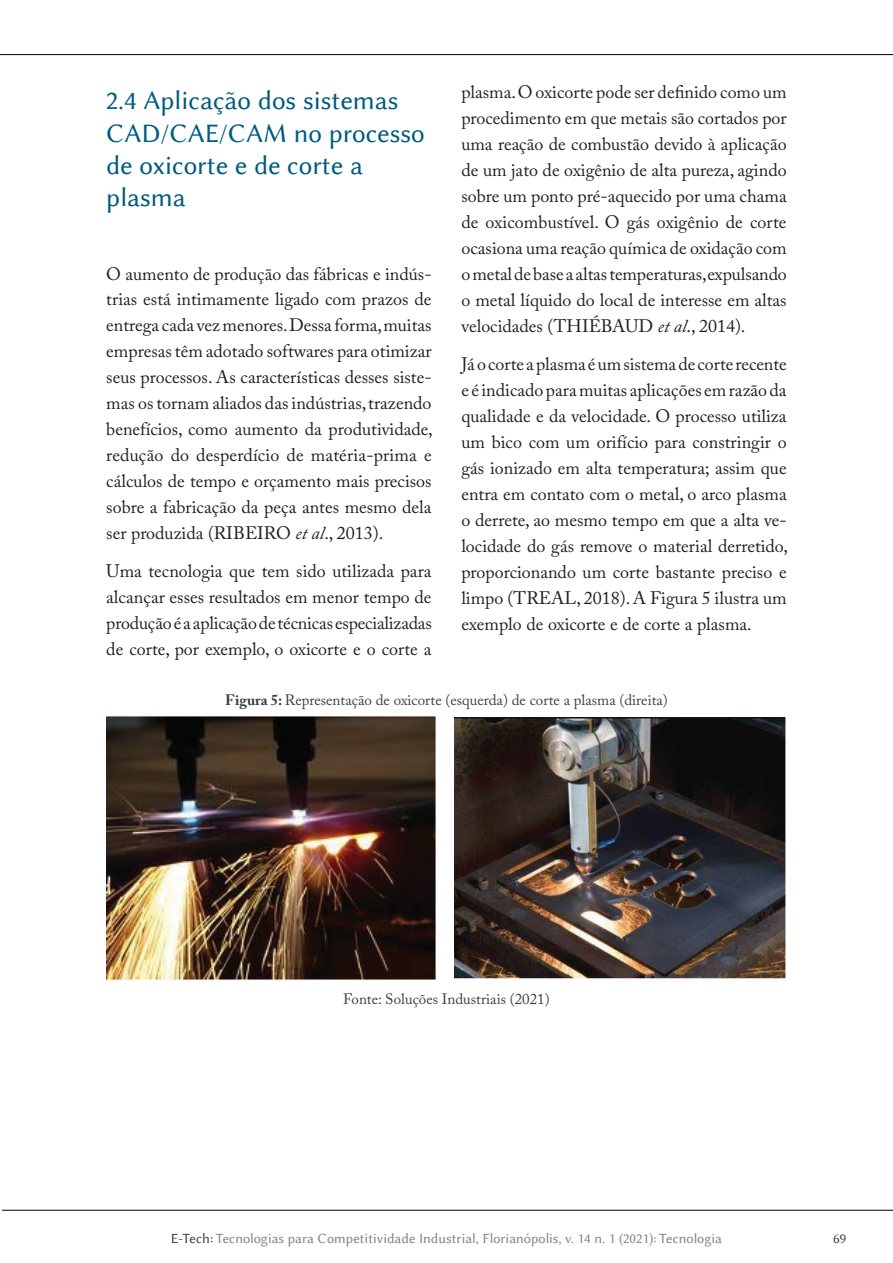
<style>
.page{position:relative;width:893px;height:1263px;background:#fff}
.page>*{position:absolute;margin:0;border:0;box-sizing:border-box;transform-origin:0 0}
.t1{font:27px/32.4px "Lin Biolinum";color:#005b7f}
.t2{font:18px/26px "Adobe Caslon Pro";color:#231f20;text-align:justify}
.t3{font:15px "Adobe Caslon Pro";color:#3e3e3f}
.t4{font:14.25px "Lin Biolinum";color:#808285}
.t5{font:14.25px "Lin Biolinum";color:#3e3e3f}
.s1{font-style:italic}
.s2{font-weight:700}
.s3{color:#3e3e3f}
</style>
<div class="page">
<hr style="left:2px;top:1210px;width:891px;height:1px;background:#000">
<hr style="left:0;top:54px;width:893px;height:1px;background:#000">
<img style="left:455px;top:717px;width:331px;height:262px">
<img style="left:107px;top:716px;width:329px;height:264px">
<h1 class="t1" style="left:106px;top:85px;width:320px">2.4 Aplicação dos sistemas<br>CAD/CAE/CAM no processo de oxicorte e de corte a plasma</h1>
<p class="t2" style="left:106px;top:260px;width:328px">O aumento de produção das fábricas e indús&shy;trias está intimamente ligado com prazos de entrega cada vez menores. Dessa forma, muitas empresas têm adotado softwares para otimizar seus processos. As características desses siste&shy;mas os tornam aliados das indústrias, trazendo benefícios, como aumento da produtividade, redução do desperdício de matéria-prima e cálculos de tempo e orçamento mais precisos sobre a fabricação da peça antes mesmo dela ser produzida (RIBEIRO <span class="s1">et al</span>., 2013).</p>
<p class="t2" style="left:106px;top:558px;width:327px">Uma tecnologia que tem sido utilizada para alcançar esses resultados em menor tempo de produção é a aplicação de técnicas especializadas de corte, por exemplo, o oxicorte e o corte a</p>
<p class="t2" style="left:461px;top:79px;width:327px">plasma. O oxicorte pode ser definido como um procedimento em que metais são cortados por uma reação de combustão devido à aplicação de um jato de oxigênio de alta pureza, agindo sobre um ponto pré-aquecido por uma chama de oxicombustível. O gás oxigênio de corte ocasiona uma reação química de oxidação com o metal de base a altas temperaturas, expulsando o metal líquido do local de interesse em altas velocidades (THIÉBAUD <span class="s1">et al</span>., 2014).</p>
<p class="t2" style="left:461px;top:351px;width:328px">Já o corte a plasma é um sistema de corte recente e é indicado para muitas aplicações em razão da qualidade e da velocidade. O processo utiliza um bico com um orifício para constringir o gás ionizado em alta temperatura; assim que entra em contato com o metal, o arco plasma o derrete, ao mesmo tempo em que a alta ve&shy;locidade do gás remove o material derretido, proporcionando um corte bastante preciso e limpo (TREAL, 2018). A Figura 5 ilustra um exemplo de oxicorte e de corte a plasma.</p>
<p class="t3" style="left:225px;top:691px;width:444px"><span class="s2">Figura 5:</span> Representação de oxicorte (esquerda) de corte a plasma (direita)</p>
<p class="t3" style="left:343px;top:990px;width:208px">Fonte: Soluções Industriais (2021)</p>
<p class="t4" style="left:171px;top:1230px;width:553px"><span class="s3">E-Tech:</span> Tecnologias para Competitividade Industrial, Florianópolis, v. 14 n. 1 (2021): Tecnologia</p>
<p class="t5" style="left:833px;top:1230px;width:15px">69</p>
</div>
